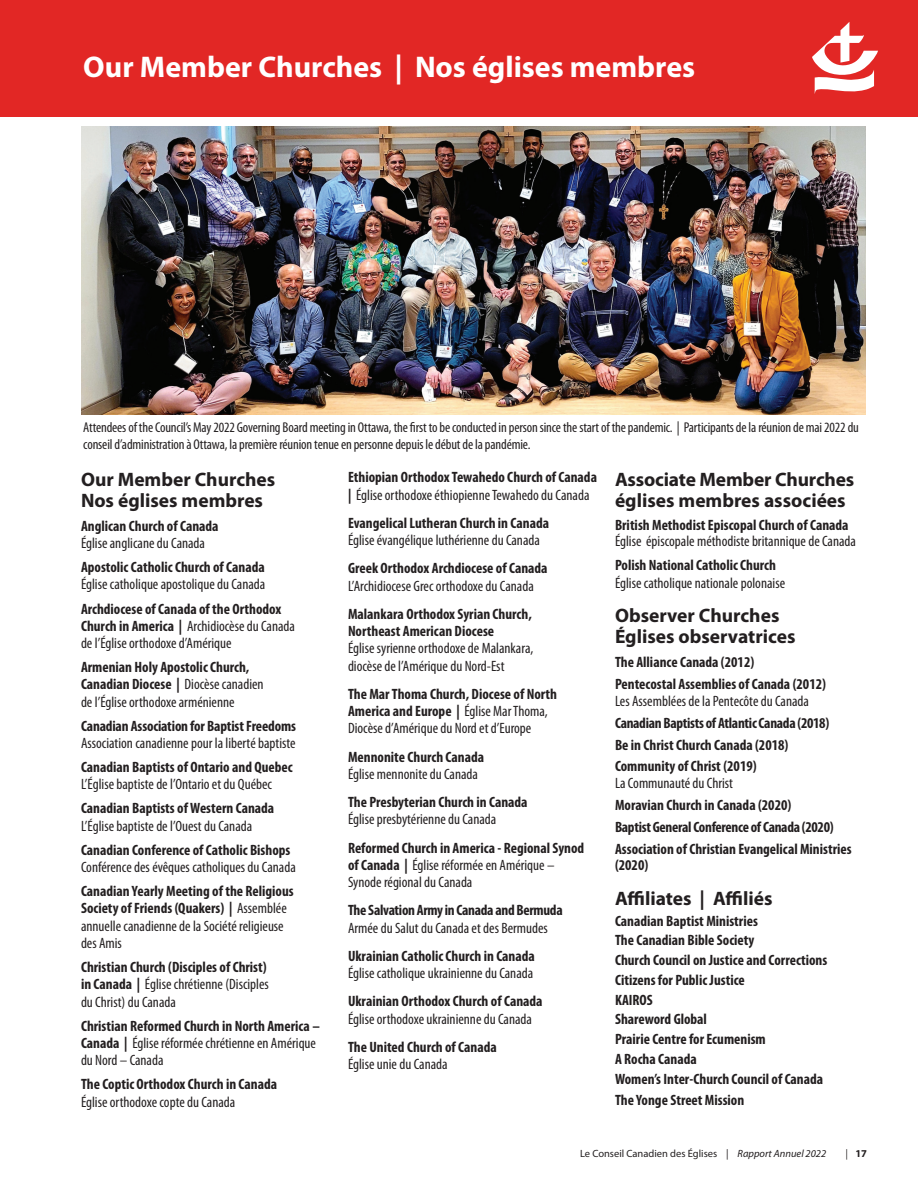
<style>
.page{position:relative;width:918px;height:1188px;background:#fff}
.page>*{position:absolute;margin:0;border:0;box-sizing:border-box;transform-origin:0 0}
.t1{font:700 30px "Myriad Pro";color:#fff}
.t2{font:700 19.5px/21px "Myriad Pro";color:#231f20}
.t3{font:700 condensed 15px/17.2px "Myriad Pro";color:#231f20}
.t4{font:condensed 15px/17.2px "Myriad Pro";color:#231f20}
.t5{font:700 condensed 15px "Myriad Pro";letter-spacing:-.02em;color:#231f20}
.t6{font:condensed 14.25px/17.2px "Myriad Pro";letter-spacing:-.01em;color:#231f20}
.t7{font:10.5px "Myriad Pro";color:#231f20}
.t8{font:700 10.5px "Myriad Pro";color:#231f20}
.s1{font-weight:700}
.s2{font-weight:400}
.s3{font-style:italic}
.s4{font-weight:400;font-style:italic}
</style>
<div class="page">
<div style="left:0;top:0;width:918px;height:117px;background:#e22725"></div>
<svg style="left:812px;top:22px;width:66px;height:72px"></svg>
<img style="left:82px;top:126px;width:784px;height:289px">
<h1 class="t1" style="left:83px;top:47px;width:613px">Our Member Churches | Nos églises membres</h1>
<p class="t6" style="left:83px;top:418px;width:777px">Attendees of the Council’s May 2022 Governing Board meeting in Ottawa, the first to be conducted in person since the start of the pandemic. | Participants de la réunion de mai 2022 du conseil d’administration à Ottawa, la première réunion tenue en personne depuis le début de la pandémie.</p>
<h2 class="t2" style="left:81px;top:468px;width:196px">Our Member Churches<br>Nos églises membres</h2>
<p class="t3" style="left:81px;top:517px;width:139px">Anglican Church of Canada</p>
<p class="t4" style="left:81px;top:534px;width:126px">Église anglicane du Canada</p>
<p class="t3" style="left:81px;top:558px;width:185px">Apostolic Catholic Church of Canada</p>
<p class="t4" style="left:81px;top:576px;width:186px">Église catholique apostolique du Canada</p>
<p class="t4" style="left:81px;top:600px;width:216px"><span class="s1">Archdiocese of Canada of the Orthodox<br>Church in America |</span> Archidiocèse du Canada de l’Église orthodoxe d’Amérique</p>
<p class="t3" style="left:81px;top:658px;width:184px">Armenian Holy Apostolic Church,<br>Canadian Diocese | <span class="s2">Diocèse canadien de l’Église orthodoxe arménienne</span></p>
<p class="t3" style="left:81px;top:717px;width:216px">Canadian Association for Baptist Freedoms</p>
<p class="t4" style="left:81px;top:734px;width:216px">Association canadienne pour la liberté baptiste</p>
<p class="t3" style="left:81px;top:758px;width:213px">Canadian Baptists of Ontario and Quebec</p>
<p class="t4" style="left:81px;top:776px;width:193px">L’Église baptiste de l’Ontario et du Québec</p>
<p class="t3" style="left:81px;top:800px;width:195px">Canadian Baptists of Western Canada</p>
<p class="t4" style="left:81px;top:817px;width:173px">L’Église baptiste de l’Ouest du Canada</p>
<p class="t3" style="left:81px;top:841px;width:211px">Canadian Conference of Catholic Bishops</p>
<p class="t4" style="left:81px;top:858px;width:216px">Conférence des évêques catholiques du Canada</p>
<p class="t3" style="left:81px;top:882px;width:214px">Canadian Yearly Meeting of the Religious Society of Friends (Quakers) | <span class="s2">Assemblée annuelle canadienne de la Société religieuse des Amis</span></p>
<p class="t3" style="left:81px;top:958px;width:189px">Christian Church (Disciples of Christ) in Canada | <span class="s2">Église chrétienne (Disciples du Christ) du Canada</span></p>
<p class="t4" style="left:81px;top:1017px;width:240px"><span class="s1">Christian Reformed Church in North America –<br>Canada |</span> Église réformée chrétienne en Amérique du Nord – Canada</p>
<p class="t3" style="left:81px;top:1075px;width:198px">The Coptic Orthodox Church in Canada</p>
<p class="t4" style="left:81px;top:1093px;width:156px">Église orthodoxe copte du Canada</p>
<p class="t4" style="left:348px;top:469px;width:251px"><span class="s1">Ethiopian Orthodox Tewahedo Church of Canada |</span> Église orthodoxe éthiopienne Tewahedo du Canada</p>
<p class="t3" style="left:348px;top:514px;width:203px">Evangelical Lutheran Church in Canada</p>
<p class="t4" style="left:348px;top:531px;width:193px">Église évangélique luthérienne du Canada</p>
<p class="t3" style="left:348px;top:559px;width:201px">Greek Orthodox Archdiocese of Canada</p>
<p class="t4" style="left:348px;top:577px;width:187px">L’Archidiocese Grec orthodoxe du Canada</p>
<p class="t3" style="left:348px;top:605px;width:185px">Malankara Orthodox Syrian Church,<br>Northeast American Diocese</p>
<p class="t4" style="left:348px;top:640px;width:187px">Église syrienne orthodoxe de Malankara, diocèse de l’Amérique du Nord-Est</p>
<p class="t3" style="left:348px;top:685px;width:211px">The Mar Thoma Church, Diocese of North<br>America and Europe | <span class="s2">Église Mar Thoma,<br>Diocèse d’Amérique du Nord et d’Europe</span></p>
<p class="t3" style="left:348px;top:748px;width:138px">Mennonite Church Canada</p>
<p class="t4" style="left:348px;top:765px;width:132px">Église mennonite du Canada</p>
<p class="t3" style="left:348px;top:793px;width:181px">The Presbyterian Church in Canada</p>
<p class="t4" style="left:348px;top:811px;width:150px">Église presbytérienne du Canada</p>
<p class="t4" style="left:348px;top:839px;width:238px"><span class="s1">Reformed Church in America - Regional Synod of Canada |</span> Église réformée en Amérique –<br>Synode régional du Canada</p>
<p class="t5" style="left:348px;top:901px;width:216px">The Salvation Army in Canada and Bermuda</p>
<p class="t4" style="left:348px;top:919px;width:201px">Armée du Salut du Canada et des Bermudes</p>
<p class="t3" style="left:348px;top:947px;width:188px">Ukrainian Catholic Church in Canada</p>
<p class="t4" style="left:348px;top:964px;width:187px">Église catholique ukrainienne du Canada</p>
<p class="t3" style="left:348px;top:993px;width:196px">Ukrainian Orthodox Church of Canada</p>
<p class="t4" style="left:348px;top:1010px;width:186px">Église orthodoxe ukrainienne du Canada</p>
<p class="t3" style="left:348px;top:1038px;width:150px">The United Church of Canada</p>
<p class="t4" style="left:348px;top:1055px;width:101px">Église unie du Canada</p>
<h2 class="t2" style="left:615px;top:468px;width:241px">Associate Member Churches églises membres associées</h2>
<p class="t3" style="left:615px;top:516px;width:235px">British Methodist Episcopal Church of Canada</p>
<p class="t4" style="left:615px;top:533px;width:243px">Église épiscopale méthodiste britannique de Canada</p>
<p class="t3" style="left:615px;top:556px;width:163px">Polish National Catholic Church</p>
<p class="t4" style="left:615px;top:574px;width:172px">Église catholique nationale polonaise</p>
<h2 class="t2" style="left:615px;top:605px;width:182px">Observer Churches<br>Églises observatrices</h2>
<p class="t3" style="left:615px;top:651px;width:213px;line-height:21.9px">The Alliance Canada (2012)<br>Pentecostal Assemblies of Canada (2012)</p>
<p class="t4" style="left:615px;top:692px;width:196px">Les Assemblées de la Pentecôte du Canada</p>
<p class="t3" style="left:615px;top:711px;width:216px;line-height:21.9px">Canadian Baptists of Atlantic Canada (2018)<br>Be in Christ Church Canada (2018)<br>Community of Christ (2019)</p>
<p class="t4" style="left:615px;top:774px;width:120px">La Communauté du Christ</p>
<p class="t3" style="left:615px;top:794px;width:238px;line-height:21.9px">Moravian Church in Canada (2020)<br>Baptist General Conference of Canada (2020)<br>Association of Christian Evangelical Ministries</p>
<p class="t3" style="left:615px;top:856px;width:35px">(2020)</p>
<h2 class="t2" style="left:615px;top:887px;width:159px">Affiliates | Affiliés</h2>
<p class="t3" style="left:615px;top:910px;width:214px;line-height:19.8px">Canadian Baptist Ministries<br>The Canadian Bible Society<br>Church Council on Justice and Corrections<br>Citizens for Public Justice<br>KAIROS<br>Shareword Global<br>Prairie Centre for Ecumenism<br>A Rocha Canada<br>Women’s Inter-Church Council of Canada</p>
<p class="t3" style="left:615px;top:1091px;width:131px">The Yonge Street Mission</p>
<p class="t7" style="left:580px;top:1147px;width:248px">Le Conseil Canadien des Églises | <span class="s3">Rapport Annuel 2022</span></p>
<p class="t8" style="left:845px;top:1146px;width:23px"><span class="s4">|</span> 17</p>
</div>
